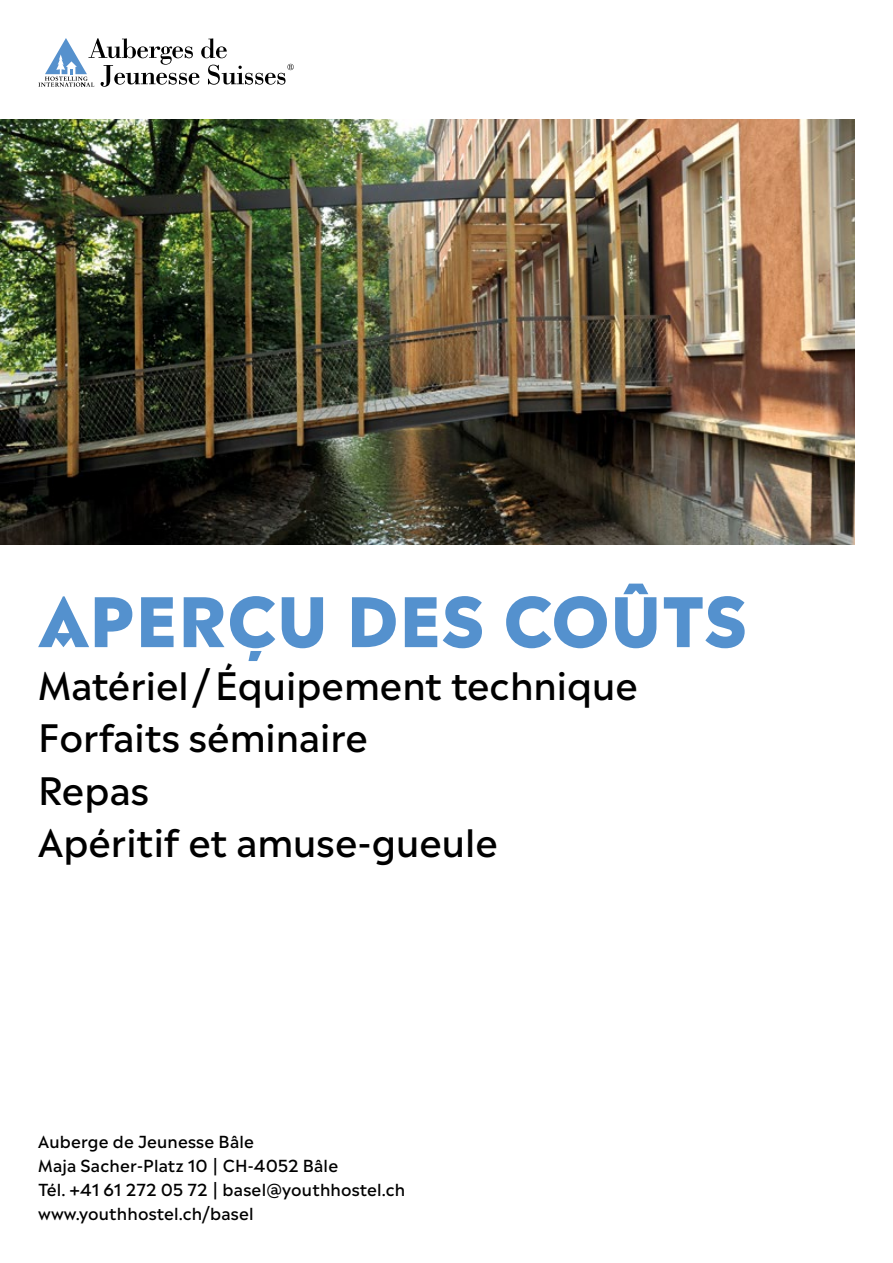
<style>
.page{position:relative;width:893px;height:1263px;background:#fff}
.page>*{position:absolute;margin:0;border:0;box-sizing:border-box;transform-origin:0 0}
.t1{font:800 67.5px "Madera";letter-spacing:.01em;color:#5491ce}
.t2{font:500 37.5px/52.5px "Madera";color:#000}
.t3{font:500 16.5px/24px "Madera";letter-spacing:.01em;color:#000}
</style>
<div class="page">
<img style="left:0;top:119px;width:855px;height:425px">
<svg style="left:38px;top:38px;width:256px;height:49px"></svg>
<h1 class="t1" style="left:39px;top:569px;width:710px">APERÇU DES COÛTS</h1>
<h2 class="t2" style="left:38px;top:654px;width:601px">Matériel /Équipement technique<br>Forfaits séminaire<br>Repas<br>Apéritif et amuse-gueule</h2>
<p class="t3" style="left:38px;top:1128px;width:369px">Auberge de Jeunesse Bâle<br>Maja Sacher-Platz 10 | CH-4052 Bâle<br>Tél. +41 61 272 05 72 | basel@youthhostel.ch www.youthhostel.ch/basel</p>
</div>
